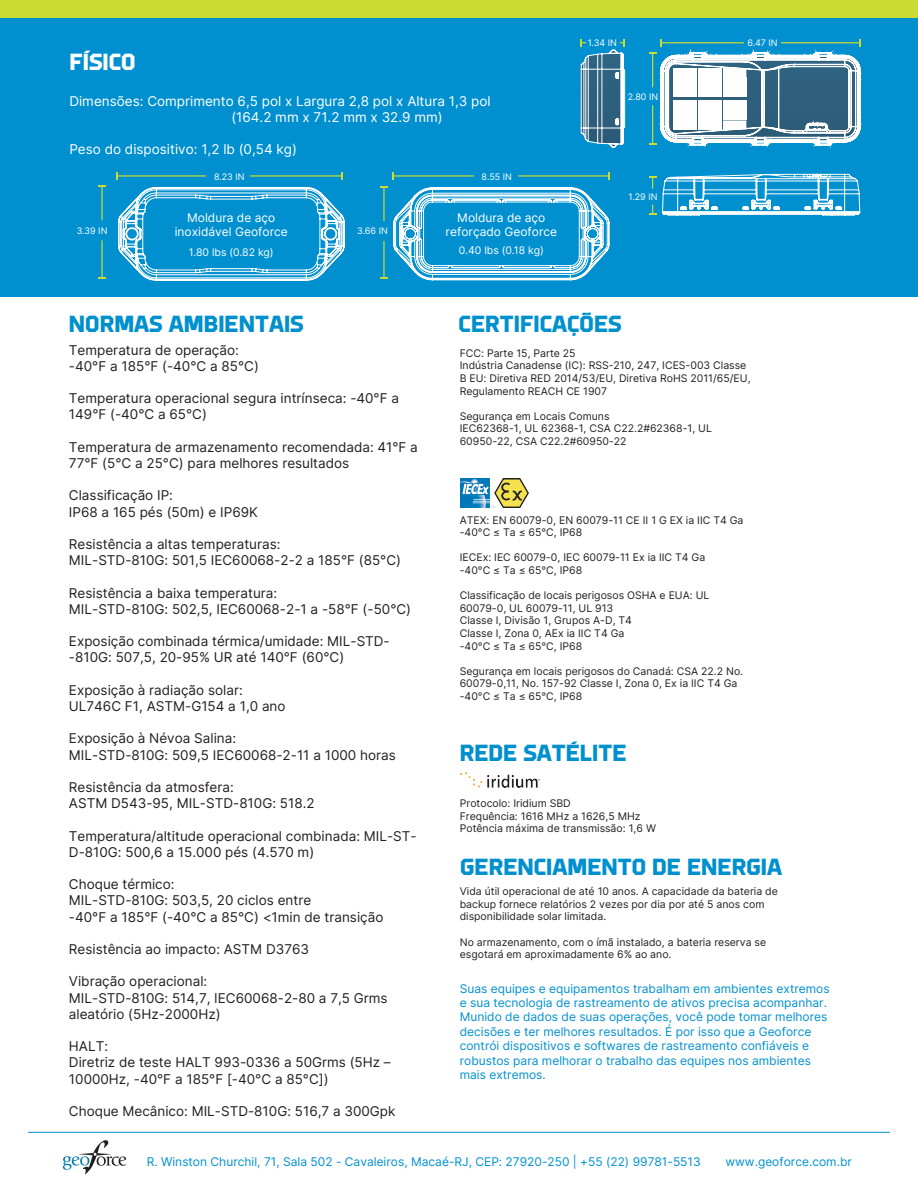
<style>
.page{position:relative;width:918px;height:1188px;background:#fff}
.page>*{position:absolute;margin:0;border:0;box-sizing:border-box;transform-origin:0 0}
.t1{font:800 24px "Brooklyn";color:#0090ce}
.t2{font:800 24px "Brooklyn";color:#fff}
.t3{font:13.5px/16.2px "Inter";color:#231f20}
.t4{font:13.5px/16.2px "Inter";color:#fff}
.t5{font:12px/14.4px "Inter";color:#0090d0}
.t6{font:12px "Inter";color:#0091d1}
.t7{font:12px/14.4px "Inter";color:#fff;text-align:center}
.t8{font:10.5px/12.6px "Inter";color:#231f20}
.t9{font:10.5px "Inter";color:#fff}
.t10{font:9px "Inter";color:#fff}
</style>
<div class="page">
<div style="left:0;top:0;width:918px;height:20px;background:#ccdb32"></div>
<div style="left:0;top:19px;width:918px;height:278px;background:#0090d0"></div>
<hr style="left:28px;top:1132px;width:862px;height:1px;background:#0090d0">
<img style="left:461px;top:478px;width:68px;height:30px">
<img style="left:461px;top:773px;width:78px;height:14px">
<svg style="left:118px;top:187px;width:227px;height:94px"></svg>
<hr style="left:117px;top:175px;width:89px;height:2px;background:#ccdb32">
<hr style="left:101px;top:186px;width:2px;height:34px;background:#ccdb32">
<hr style="left:101px;top:240px;width:2px;height:38px;background:#ccdb32">
<svg style="left:380px;top:186px;width:230px;height:95px"></svg>
<svg style="left:649px;top:173px;width:212px;height:43px"></svg>
<hr style="left:250px;top:175px;width:92px;height:2px;background:#ccdb32">
<hr style="left:393px;top:175px;width:81px;height:2px;background:#ccdb32">
<svg style="left:392px;top:172px;width:2px;height:8px"></svg>
<hr style="left:518px;top:175px;width:91px;height:2px;background:#ccdb32">
<svg style="left:608px;top:172px;width:2px;height:8px"></svg>
<svg style="left:580px;top:39px;width:45px;height:109px"></svg>
<svg style="left:649px;top:39px;width:213px;height:109px"></svg>
<svg style="left:63px;top:1140px;width:63px;height:34px"></svg>
<h1 class="t2" style="left:69px;top:50px;width:68px">FÍSICO</h1>
<p class="t4" style="left:231px;top:92px;width:261px;text-indent:-162px">Dimensões: Comprimento 6,5 pol x Largura 2,8 pol x Altura 1,3 pol (164.2 mm x 71.2 mm x 32.9 mm)</p>
<p class="t4" style="left:69px;top:141px;width:229px">Peso do dispositivo: 1,2 lb (0,54 kg)</p>
<p class="t10" style="left:214px;top:170px;width:32px">8.23 IN</p>
<p class="t10" style="left:482px;top:170px;width:32px">8.55 IN</p>
<p class="t7" style="left:175px;top:210px;width:115px">Moldura de aço inoxidável Geoforce</p>
<p class="t7" style="left:446px;top:210px;width:113px">Moldura de aço reforçado Geoforce</p>
<p class="t10" style="left:77px;top:224px;width:32px">3.39 IN</p>
<p class="t10" style="left:357px;top:225px;width:32px">3.66 IN</p>
<p class="t9" style="left:189px;top:245px;width:86px">1.80 lbs (0.82 kg)</p>
<p class="t9" style="left:459px;top:243px;width:86px">0.40 lbs (0.18 kg)</p>
<p class="t10" style="left:588px;top:36px;width:31px">1.34 IN</p>
<p class="t10" style="left:747px;top:36px;width:32px">6.47 IN</p>
<p class="t10" style="left:628px;top:90px;width:32px">2.80 IN</p>
<p class="t10" style="left:629px;top:191px;width:31px">1.29 IN</p>
<h1 class="t1" style="left:69px;top:313px;width:236px">NORMAS AMBIENTAIS</h1>
<h1 class="t1" style="left:459px;top:313px;width:165px">CERTIFICAÇÕES</h1>
<p class="t3" style="left:69px;top:341px;width:191px">Temperatura de operação: -40°F a 185°F (-40°C a 85°C)</p>
<p class="t3" style="left:69px;top:390px;width:332px">Temperatura operacional segura intrínseca: -40°F a<br>149°F (-40°C a 65°C)</p>
<p class="t3" style="left:69px;top:438px;width:350px">Temperatura de armazenamento recomendada: 41°F a<br>77°F (5°C a 25°C) para melhores resultados</p>
<p class="t3" style="left:69px;top:487px;width:191px">Classificação IP:<br>IP68 a 165 pés (50m) e IP69K</p>
<p class="t3" style="left:69px;top:536px;width:334px">Resistência a altas temperaturas:<br>MIL-STD-810G: 501,5 IEC60068-2-2 a 185°F (85°C)</p>
<p class="t3" style="left:69px;top:584px;width:344px">Resistência a baixa temperatura:<br>MIL-STD-810G: 502,5, IEC60068-2-1 a -58°F (-50°C)</p>
<p class="t3" style="left:69px;top:633px;width:322px">Exposição combinada térmica/umidade: MIL-STD--810G: 507,5, 20-95% UR até 140°F (60°C)</p>
<p class="t3" style="left:69px;top:681px;width:218px">Exposição à radiação solar:<br>UL746C F1, ASTM-G154 a 1,0 ano</p>
<p class="t3" style="left:69px;top:730px;width:328px">Exposição à Névoa Salina:<br>MIL-STD-810G: 509,5 IEC60068-2-11 a 1000 horas</p>
<p class="t3" style="left:69px;top:779px;width:247px">Resistência da atmosfera:<br>ASTM D543-95, MIL-STD-810G: 518.2</p>
<p class="t3" style="left:69px;top:827px;width:349px">Temperatura/altitude operacional combinada: MIL-ST-<br>D-810G: 500,6 a 15.000 pés (4.570 m)</p>
<p class="t3" style="left:69px;top:876px;width:316px">Choque térmico:<br>MIL-STD-810G: 503,5, 20 ciclos entre<br>-40°F a 185°F (-40°C a 85°C) &lt;1min de transição</p>
<p class="t3" style="left:69px;top:941px;width:242px">Resistência ao impacto: ASTM D3763</p>
<p class="t3" style="left:69px;top:973px;width:320px">Vibração operacional:<br>MIL-STD-810G: 514,7, IEC60068-2-80 a 7,5 Grms aleatório (5Hz-2000Hz)</p>
<p class="t3" style="left:69px;top:1038px;width:323px">HALT:<br>Diretriz de teste HALT 993-0336 a 50Grms (5Hz –<br>10000Hz, -40°F a 185°F [-40°C a 85°C])</p>
<p class="t3" style="left:69px;top:1103px;width:328px">Choque Mecânico: MIL-STD-810G: 516,7 a 300Gpk</p>
<p class="t8" style="left:460px;top:346px;width:292px">FCC: Parte 15, Parte 25<br>Indústria Canadense (IC): RSS-210, 247, ICES-003 Classe B EU: Diretiva RED 2014/53/EU, Diretiva RoHS 2011/65/EU, Regulamento REACH CE 1907</p>
<p class="t8" style="left:460px;top:409px;width:254px">Segurança em Locais Comuns<br>IEC62368-1, UL 62368-1, CSA C22.2#62368-1, UL<br>60950-22, CSA C22.2#60950-22</p>
<p class="t8" style="left:460px;top:513px;width:285px">ATEX: EN 60079-0, EN 60079-11 CE II 1 G EX ia IIC T4 Ga -40°C ≤ Ta ≤ 65°C, IP68</p>
<p class="t8" style="left:460px;top:551px;width:247px">IECEx: IEC 60079-0, IEC 60079-11 Ex ia IIC T4 Ga -40°C ≤ Ta ≤ 65°C, IP68</p>
<p class="t8" style="left:460px;top:589px;width:251px">Classificação de locais perigosos OSHA e EUA: UL<br>60079-0, UL 60079-11, UL 913<br>Classe I, Divisão 1, Grupos A-D, T4<br>Classe I, Zona 0, AEx ia IIC T4 Ga<br>-40°C ≤ Ta ≤ 65°C, IP68</p>
<p class="t8" style="left:460px;top:664px;width:285px">Segurança em locais perigosos do Canadá: CSA 22.2 No.<br>60079-0,11, No. 157-92 Classe I, Zona 0, Ex ia IIC T4 Ga -40°C ≤ Ta ≤ 65°C, IP68</p>
<h1 class="t1" style="left:460px;top:742px;width:168px">REDE SATÉLITE</h1>
<p class="t8" style="left:460px;top:797px;width:198px">Protocolo: Iridium SBD<br>Frequência: 1616 MHz a 1626,5 MHz<br>Potência máxima de transmissão: 1,6 W</p>
<h1 class="t1" style="left:460px;top:855px;width:323px">GERENCIAMENTO DE ENERGIA</h1>
<p class="t8" style="left:460px;top:885px;width:320px">Vida útil operacional de até 10 anos. A capacidade da bateria de backup fornece relatórios 2 vezes por dia por até 5 anos com disponibilidade solar limitada.</p>
<p class="t8" style="left:460px;top:935px;width:308px">No armazenamento, com o ímã instalado, a bateria reserva se esgotará em aproximadamente 6% ao ano.</p>
<p class="t5" style="left:460px;top:981px;width:371px">Suas equipes e equipamentos trabalham em ambientes extremos e sua tecnologia de rastreamento de ativos precisa acompanhar.<br>Munido de dados de suas operações, você pode tomar melhores decisões e ter melhores resultados. É por isso que a Geoforce contrói dispositivos e softwares de rastreamento confiáveis e robustos para melhorar o trabalho das equipes nos ambientes mais extremos.</p>
<p class="t6" style="left:147px;top:1153px;width:556px">R. Winston Churchil, 71, Sala 502 - Cavaleiros, Macaé-RJ, CEP: 27920-250 | +55 (22) 99781-5513</p>
<p class="t6" style="left:725px;top:1153px;width:128px">www.geoforce.com.br</p>
</div>
